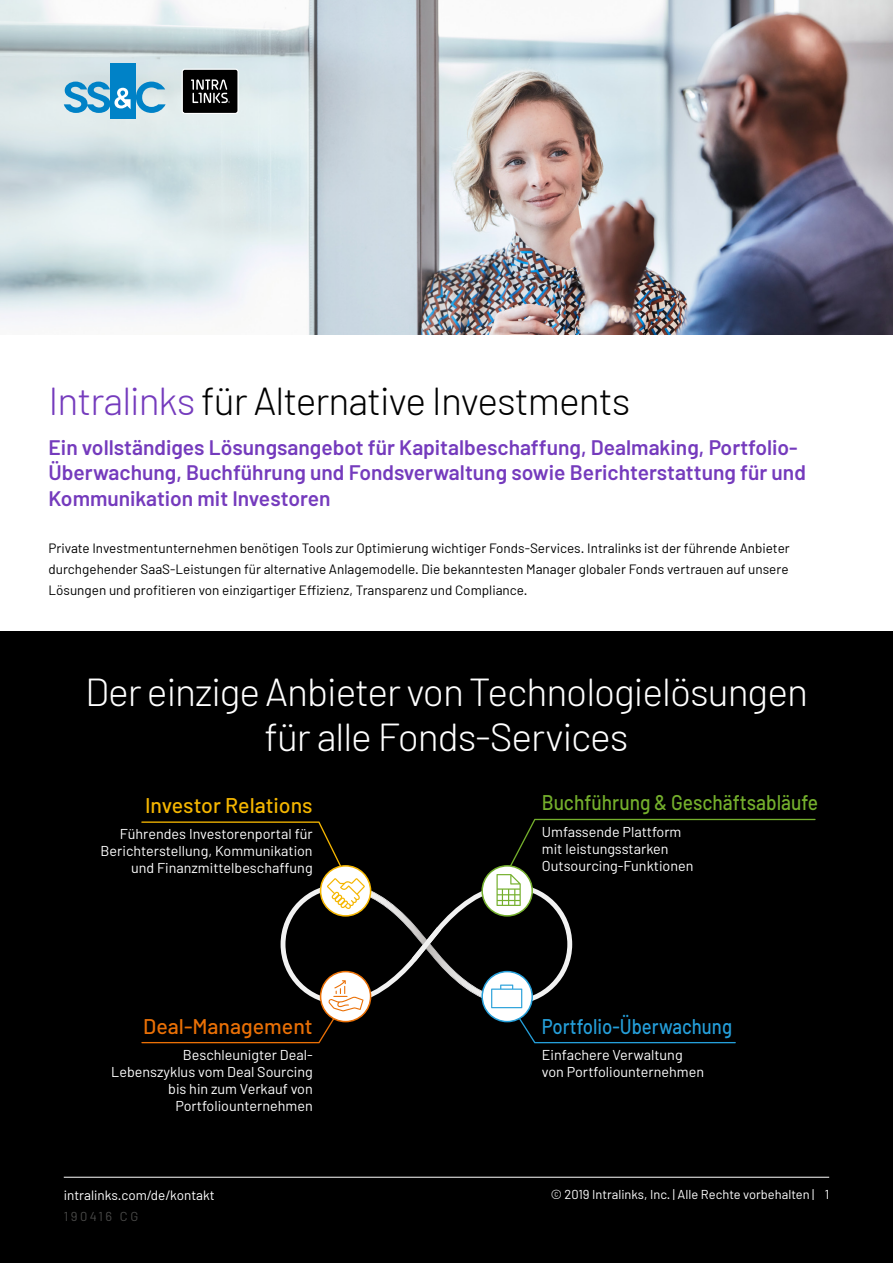
<style>
.page{position:relative;width:893px;height:1263px;background:#fff}
.page>*{position:absolute;margin:0;border:0;box-sizing:border-box;transform-origin:0 0}
.t1{font:300 39px/45px "Barlow";letter-spacing:-.025em;color:#fff;text-align:center}
.t2{font:300 39px "Barlow";letter-spacing:-.025em;color:#000}
.t3{font:500 21.3px "Barlow";color:#74af2c;scale:.9 1}
.t4{font:500 21.3px "Barlow";color:#259fda;scale:.87 1}
.t5{font:500 21.3px "Barlow";color:#f5b600}
.t6{font:500 21.3px "Barlow";color:#ea7006}
.t7{font:600 21px/25.2px "Barlow";color:#753bbd}
.t8{font:14.4px/17.2px "Barlow";color:#fff;text-align:right}
.t9{font:13.5px/21px "Barlow";color:#000;text-align:justify}
.t10{font:13.5px "Barlow";color:#fff}
.t11{font:12.9px "Barlow";color:#fff}
.t12{font:12.9px "Barlow";letter-spacing:.2em;color:#4a4a49}
.s1{color:#753bbd}
</style>
<div class="page">
<div style="left:0;top:631px;width:893px;height:632px;background:#000"></div>
<img style="left:515px;top:0;width:378px;height:334px">
<svg style="left:0;top:0;width:515px;height:335px;background:#cfd8dc"></svg>
<svg style="left:141px;top:819px;width:675px;height:224px"></svg>
<svg style="left:182px;top:69px;width:57px;height:45px;background:#323333"></svg>
<div style="left:110px;top:64px;width:26px;height:55px;background:#0082c7"></div>
<svg style="left:64px;top:82px;width:102px;height:31px"></svg>
<hr style="left:64px;top:1177px;width:765px;height:1px;background:#fff">
<h1 class="t2" style="left:49px;top:377px;width:583px"><span class="s1">Intralinks</span> für Alternative Investments</h1>
<h3 class="t7" style="left:49px;top:435px;width:759px">Ein vollständiges Lösungsangebot für Kapitalbeschaffung, Dealmaking, Portfolio-<br>Überwachung, Buchführung und Fondsverwaltung sowie Berichterstattung für und<br>Kommunikation mit Investoren</h3>
<p class="t9" style="left:49px;top:537px;width:743px">Private Investmentunternehmen benötigen Tools zur Optimierung wichtiger Fonds-Services. Intralinks ist der führende Anbieter durchgehender SaaS-Leistungen für alternative Anlagemodelle. Die bekanntesten Manager globaler Fonds vertrauen auf unsere Lösungen und profitieren von einzigartiger Effizienz, Transparenz und Compliance.</p>
<h1 class="t1" style="left:85px;top:668px;width:724px">Der einzige Anbieter von Technologielösungen für alle Fonds-Services</h1>
<h2 class="t5" style="left:145px;top:792px;width:169px">Investor Relations</h2>
<p class="t8" style="left:101px;top:825px;width:214px">Führendes Investorenportal für<br>Berichterstellung, Kommunikation und Finanzmittelbeschaffung</p>
<h2 class="t6" style="left:143px;top:1013px;width:171px">Deal-Management</h2>
<p class="t8" style="left:111px;top:1045px;width:203px">Beschleunigter Deal-<br>Lebenszyklus vom Deal Sourcing bis hin zum Verkauf von<br>Portfoliounternehmen</p>
<p class="t10" style="left:64px;top:1186px;width:153px">intralinks.com/de/kontakt</p>
<p class="t12" style="left:64px;top:1208px;width:76px">190416 CG</p>
<h2 class="t3" style="left:542px;top:789px;width:308px">Buchführung &amp; Geschäftsabläufe</h2>
<p class="t8" style="left:542px;top:822px;width:153px;text-align:left">Umfassende Plattform mit leistungsstarken<br>Outsourcing-Funktionen</p>
<h2 class="t4" style="left:542px;top:1013px;width:220px">Portfolio-Überwachung</h2>
<p class="t8" style="left:542px;top:1045px;width:164px;text-align:left">Einfachere Verwaltung von Portfoliounternehmen</p>
<p class="t11" style="left:551px;top:1186px;width:280px">© 2019 Intralinks, Inc. | Alle Rechte vorbehalten | 1</p>
</div>
